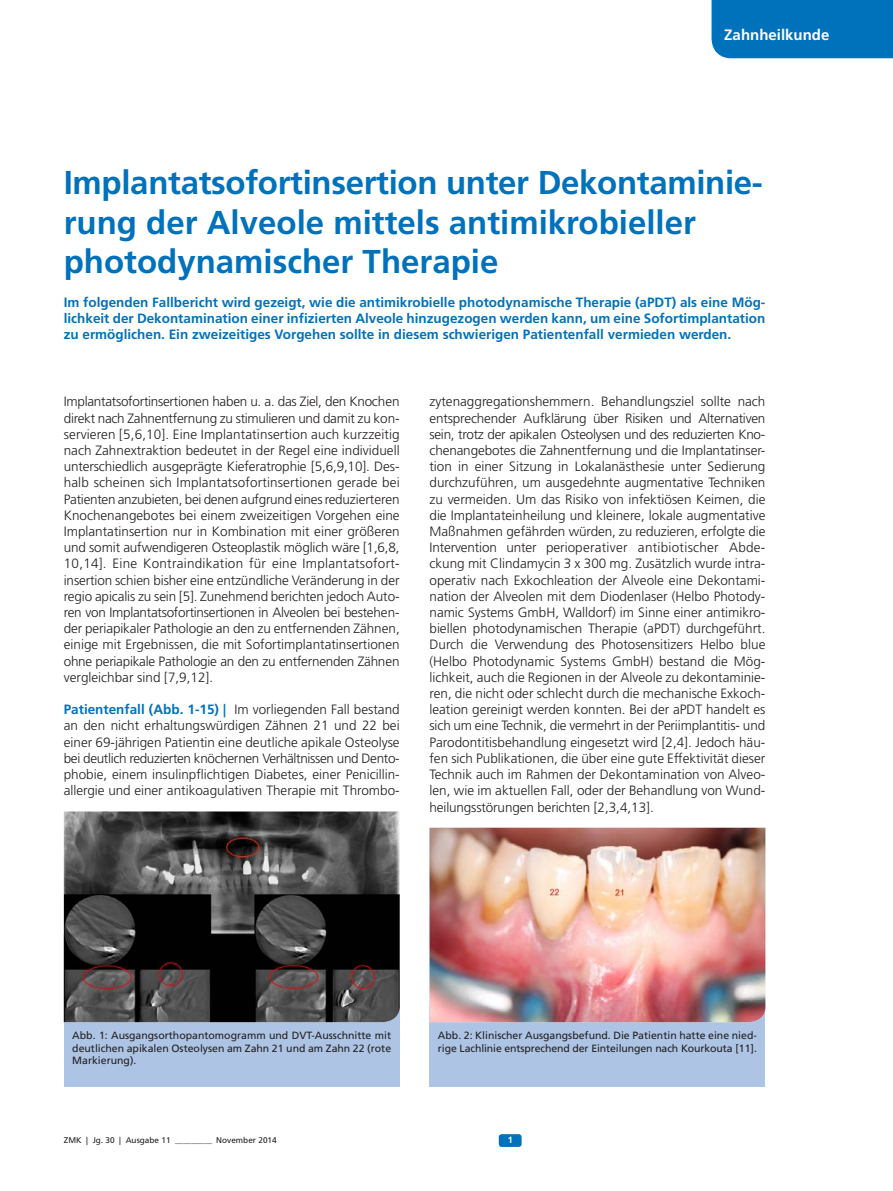
<style>
.page{position:relative;width:893px;height:1191px;background:#fff}
.page>*{position:absolute;margin:0;border:0;box-sizing:border-box;transform-origin:0 0}
.t1{font:700 33px/39.6px "Frutiger";color:#0072bc}
.t2{font:700 15px "Frutiger";color:#fff}
.t3{font:300 13.5px/16.2px "Frutiger";color:#231f20;text-align:justify}
.t4{font:700 13.5px/16.2px "Frutiger";color:#0072bc;text-align:justify}
.t5{font:10.5px/12.6px "Frutiger";color:#231f20;text-align:justify}
.t6{font:700 9px "Frutiger";color:#fff}
.t7{font:8.25px "Frutiger";color:#231f20}
.s1{font-weight:700;color:#0072bc}
</style>
<div class="page">
<div style="left:711px;top:0;width:182px;height:58px;background:#0072bc"></div>
<div style="left:499px;top:1134px;width:23px;height:13px;background:#0072bc;border-radius:3px"></div>
<div style="left:64px;top:1005px;width:336px;height:82px;background:#adc4e5"></div>
<img style="left:64px;top:811px;width:336px;height:211px">
<div style="left:429px;top:1006px;width:336px;height:81px;background:#adc4e5"></div>
<img style="left:429px;top:827px;width:336px;height:195px">
<p class="t2" style="left:724px;top:26px;width:107px">Zahnheilkunde</p>
<h1 class="t1" style="left:64px;top:163px;width:701px">Implantatsofortinsertion unter Dekontaminie&shy;rung der Alveole mittels antimikrobieller photodynamischer Therapie</h1>
<p class="t4" style="left:64px;top:294px;width:703px">Im folgenden Fallbericht wird gezeigt, wie die antimikrobielle photodynamische Therapie (aPDT) als eine Mög&shy;lichkeit der Dekontamination einer infizierten Alveole hinzugezogen werden kann, um eine Sofortimplantation zu ermöglichen. Ein zweizeitiges Vorgehen sollte in diesem schwierigen Patientenfall vermieden werden.</p>
<p class="t3" style="left:64px;top:394px;width:337px">Implantatsofortinsertionen haben u. a. das Ziel, den Knochen direkt nach Zahnentfernung zu stimulieren und damit zu kon&shy;servieren [5,6,10]. Eine Implantatinsertion auch kurzzeitig nach Zahnextraktion bedeutet in der Regel eine individuell unterschiedlich ausgeprägte Kieferatrophie [5,6,9,10]. Des&shy;halb scheinen sich Implantatsofortinsertionen gerade bei Patienten anzubieten, bei denen aufgrund eines reduzierteren Knochenangebotes bei einem zweizeitigen Vorgehen eine Implantatinsertion nur in Kombination mit einer größeren und somit aufwendigeren Osteoplastik möglich wäre [1,6,8, 10,14]. Eine Kontraindikation für eine Implantatsofort&shy;insertion schien bisher eine entzündliche Veränderung in der regio apicalis zu sein [5]. Zunehmend berichten jedoch Auto&shy;ren von Implantatsofortinsertionen in Alveolen bei bestehen&shy;der periapikaler Pathologie an den zu entfernenden Zähnen, einige mit Ergebnissen, die mit Sofortimplantatinsertionen ohne periapikale Pathologie an den zu entfernenden Zähnen vergleichbar sind [7,9,12].</p>
<p class="t3" style="left:64px;top:701px;width:337px"><span class="s1">Patientenfall (Abb. 1-15) |</span> Im vorliegenden Fall bestand an den nicht erhaltungswürdigen Zähnen 21 und 22 bei einer 69-jährigen Patientin eine deutliche apikale Osteolyse bei deutlich reduzierten knöchernen Verhältnissen und Dento&shy;phobie, einem insulinpflichtigen Diabetes, einer Penicillin&shy;allergie und einer antikoagulativen Therapie mit Thrombo-</p>
<p class="t3" style="left:429px;top:394px;width:337px">zytenaggregationshemmern. Behandlungsziel sollte nach entsprechender Aufklärung über Risiken und Alternativen sein, trotz der apikalen Osteolysen und des reduzierten Kno&shy;chenangebotes die Zahnentfernung und die Implantatinser&shy;tion in einer Sitzung in Lokalanästhesie unter Sedierung durchzuführen, um ausgedehnte augmentative Techniken zu vermeiden. Um das Risiko von infektiösen Keimen, die die Implantateinheilung und kleinere, lokale augmentative Maßnahmen gefährden würden, zu reduzieren, erfolgte die Intervention unter perioperativer antibiotischer Abde&shy;ckung mit Clindamycin 3 x 300 mg. Zusätzlich wurde intra&shy;operativ nach Exkochleation der Alveole eine Dekontami&shy;nation der Alveolen mit dem Diodenlaser (Helbo Photody&shy;namic Systems GmbH, Walldorf) im Sinne einer antimikro&shy;biellen photodynamischen Therapie (aPDT) durchgeführt.<br>Durch die Verwendung des Photosensitizers Helbo blue (Helbo Photodynamic Systems GmbH) bestand die Mög&shy;lichkeit, auch die Regionen in der Alveole zu dekontaminie&shy;ren, die nicht oder schlecht durch die mechanische Exkoch&shy;leation gereinigt werden konnten. Bei der aPDT handelt es sich um eine Technik, die vermehrt in der Periimplantitis- und Parodontitisbehandlung eingesetzt wird [2,4]. Jedoch häu&shy;fen sich Publikationen, die über eine gute Effektivität dieser Technik auch im Rahmen der Dekontamination von Alveo&shy;len, wie im aktuellen Fall, oder der Behandlung von Wund&shy;heilungsstörungen berichten [2,3,4,13].</p>
<p class="t5" style="left:72px;top:1029px;width:320px">Abb. 1: Ausgangsorthopantomogramm und DVT-Ausschnitte mit deutlichen apikalen Osteolysen am Zahn 21 und am Zahn 22 (rote Markierung).</p>
<p class="t5" style="left:438px;top:1029px;width:320px">Abb. 2: Klinischer Ausgangsbefund. Die Patientin hatte eine nied&shy;rige Lachlinie entsprechend der Einteilungen nach Kourkouta [11].</p>
<p class="t7" style="left:64px;top:1134px;width:214px">ZMK | Jg. 30 | Ausgabe 11 _________ November 2014</p>
<p class="t6" style="left:508px;top:1134px;width:7px">1</p>
</div>
